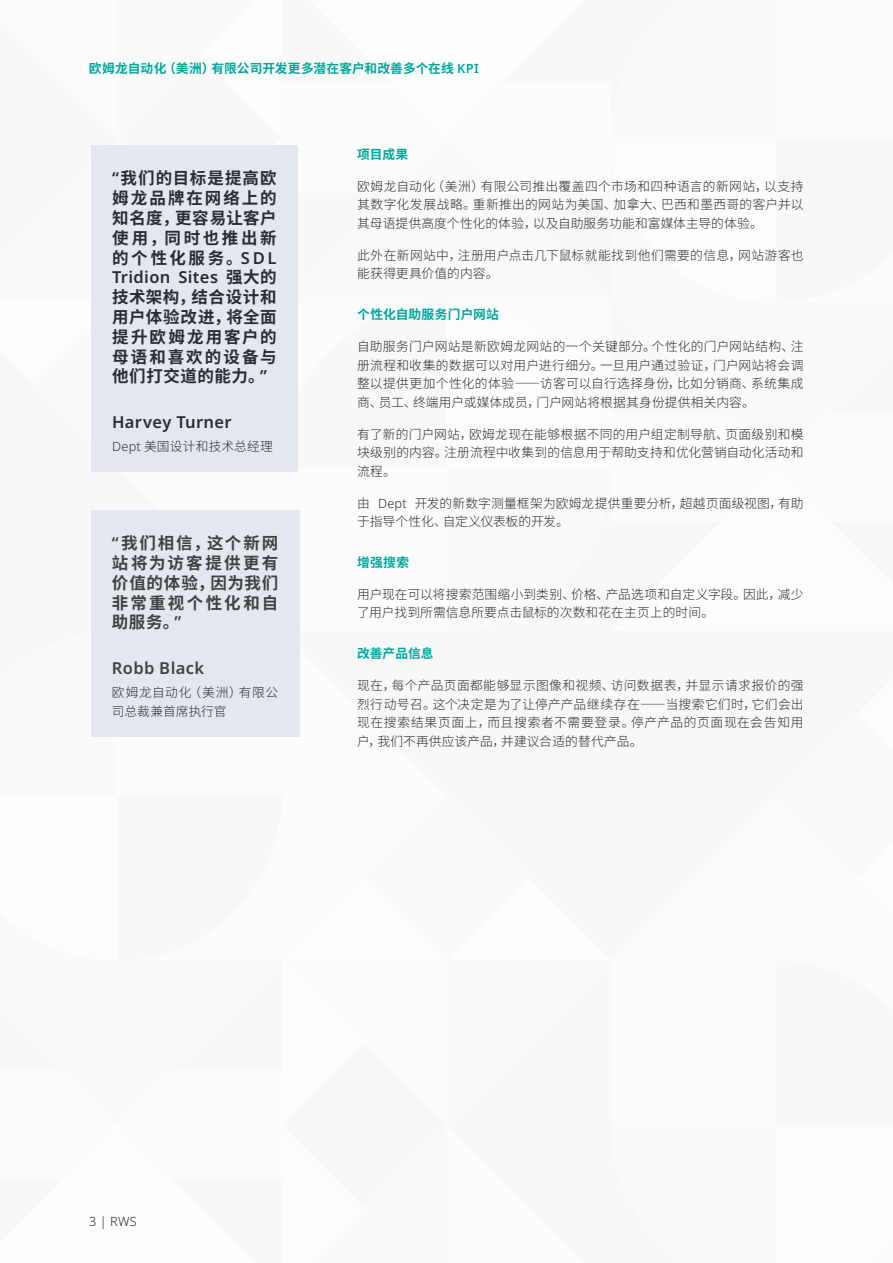
<style>
.page{position:relative;width:893px;height:1263px;background:#fff}
.page>*{position:absolute;margin:0;border:0;box-sizing:border-box;transform-origin:0 0}
.t1{font:700 16.5px/19.8px "Noto Sans CJ Ksc";letter-spacing:.07em;color:#292b36;text-align:justify}
.t2{font:700 16.5px/19.8px "Noto Sans CJ Ksc";letter-spacing:.12em;color:#414141;text-align:justify}
.t3{font:600 16.5px "Noto Sans";letter-spacing:.02em;color:#292b36}
.t4{font:600 16.5px "Noto Sans";letter-spacing:.02em;color:#414141}
.t5{font:300 12.75px/18.8px "Noto Sans CJ Ksc";letter-spacing:.01em;color:#292b36;text-align:justify}
.t6{font:700 12.75px "Noto Sans CJ Ksc";letter-spacing:.005em;color:#00a89f}
.t7{font:300 12.75px "Noto Sans";color:#292b36}
.s1{font-family:"Noto Sans";font-weight:600}
.s2{font-family:"Noto Sans CJ Ksc";font-weight:700}
.s3{font-family:"Noto Sans"}
</style>
<div class="page">
<div style="left:91px;top:146px;width:207px;height:326px;background:#e3e8f0"></div>
<div style="left:91px;top:510px;width:208px;height:227px;background:#e3e8f0"></div>
<p class="t6" style="left:89px;top:61px;width:391px">欧姆龙自动化（美洲）有限公司开发更多潜在客户和改善多个在线 <span class="s1">KPI</span></p>
<p class="t1" style="left:112px;top:169px;width:166px"><span class="s1">“</span>我们的目标是提高欧姆龙品牌在网络上的知名度，更容易让客户使用，同时也推出新的个性化服务。<span class="s1">SDL</span></p>
<p class="t3" style="left:112px;top:266px;width:166px">Tridion Sites <span class="s2">强大的</span></p>
<p class="t1" style="left:112px;top:288px;width:166px">技术架构，结合设计和用户体验改进，将全面提升欧姆龙用客户的母语和喜欢的设备与他们打交道的能力。<span class="s1">”</span></p>
<p class="t3" style="left:112px;top:410px;width:121px">Harvey Turner</p>
<p class="t5" style="left:112px;top:437px;width:162px"><span class="s3">Dept</span> 美国设计和技术总经理</p>
<p class="t2" style="left:112px;top:534px;width:168px"><span class="s1">“</span>我们相信，这个新网站将为访客提供更有价值的体验，因为我们非常重视个性化和自助服务。<span class="s1">”</span></p>
<p class="t4" style="left:112px;top:656px;width:94px">Robb Black</p>
<p class="t5" style="left:112px;top:683px;width:168px">欧姆龙自动化（美洲）有限公司总裁兼首席执行官</p>
<p class="t6" style="left:357px;top:147px;width:53px">项目成果</p>
<p class="t5" style="left:357px;top:177px;width:448px">欧姆龙自动化（美洲）有限公司推出覆盖四个市场和四种语言的新网站，以支持其数字化发展战略。重新推出的网站为美国、加拿大、巴西和墨西哥的客户并以其母语提供高度个性化的体验，以及自助服务功能和富媒体主导的体验。</p>
<p class="t5" style="left:357px;top:246px;width:448px">此外在新网站中，注册用户点击几下鼠标就能找到他们需要的信息，网站游客也能获得更具价值的内容。</p>
<p class="t6" style="left:357px;top:307px;width:143px">个性化自助服务门户网站</p>
<p class="t5" style="left:357px;top:337px;width:448px">自助服务门户网站是新欧姆龙网站的一个关键部分。个性化的门户网站结构、注册流程和收集的数据可以对用户进行细分。一旦用户通过验证，门户网站将会调整以提供更加个性化的体验——访客可以自行选择身份，比如分销商、系统集成商、员工、终端用户或媒体成员，门户网站将根据其身份提供相关内容。</p>
<p class="t5" style="left:357px;top:425px;width:448px">有了新的门户网站，欧姆龙现在能够根据不同的用户组定制导航、页面级别和模块级别的内容。注册流程中收集到的信息用于帮助支持和优化营销自动化活动和流程。</p>
<p class="t5" style="left:357px;top:494px;width:448px">由 <span class="s3">Dept</span> 开发的新数字测量框架为欧姆龙提供重要分析，超越页面级视图，有助于指导个性化、自定义仪表板的开发。</p>
<p class="t6" style="left:357px;top:555px;width:53px">增强搜索</p>
<p class="t5" style="left:357px;top:585px;width:448px">用户现在可以将搜索范围缩小到类别、价格、产品选项和自定义字段。因此，减少了用户找到所需信息所要点击鼠标的次数和花在主页上的时间。</p>
<p class="t6" style="left:357px;top:646px;width:78px">改善产品信息</p>
<p class="t5" style="left:357px;top:676px;width:448px">现在，每个产品页面都能够显示图像和视频、访问数据表，并显示请求报价的强烈行动号召。这个决定是为了让停产产品继续存在——当搜索它们时，它们会出现在搜索结果页面上，而且搜索者不需要登录。停产产品的页面现在会告知用户，我们不再供应该产品，并建议合适的替代产品。</p>
<p class="t7" style="left:89px;top:1212px;width:49px">3 | RWS</p>
</div>
